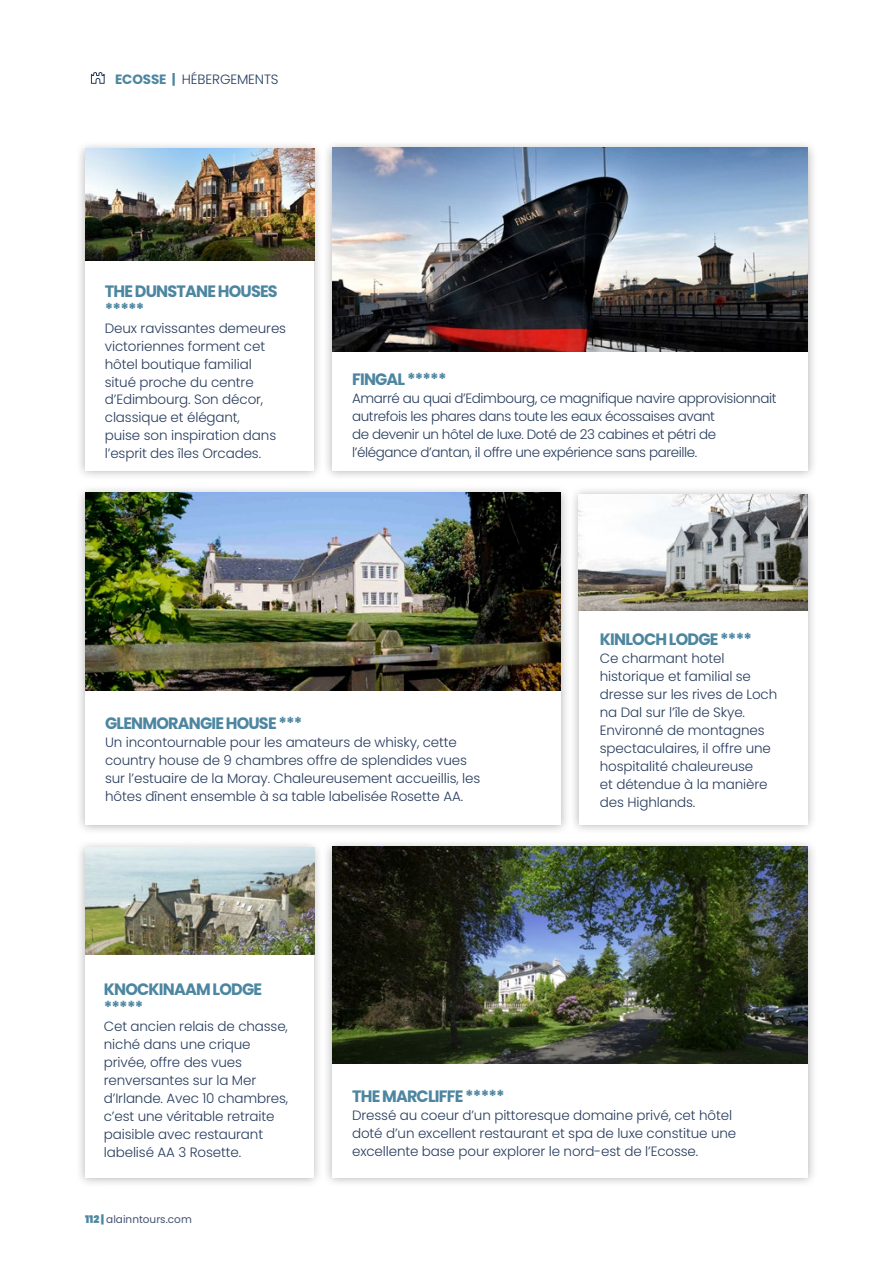
<style>
.page{position:relative;width:893px;height:1263px;background:#fff}
.page>*{position:absolute;margin:0;border:0;box-sizing:border-box;transform-origin:0 0}
.t1{font:700 16.5px/18px "Poppins";letter-spacing:-.05em;color:#4d86a0}
.t2{font:300 13.5px/18px "Poppins";letter-spacing:-.01em;color:#283d5e}
.t3{font:300 13.5px/18px "Poppins";letter-spacing:-.03em;color:#283d5e}
.t4{font:10.5px "Poppins";color:#435070}
.s1{font-weight:700;color:#4d86a0}
.s2{font-weight:900;color:#4d86a0}
</style>
<div class="page">
<svg style="left:91px;top:72px;width:14px;height:12px"></svg>
<div style="left:569px;top:485px;width:248px;height:349px;background:#000;opacity:.3"></div>
<div style="left:579px;top:495px;width:228px;height:330px;background:#fff"></div>
<img style="left:579px;top:494px;width:229px;height:116px">
<div style="left:75px;top:839px;width:248px;height:348px;background:#000;opacity:.3"></div>
<div style="left:85px;top:848px;width:228px;height:330px;background:#fff"></div>
<img style="left:85px;top:848px;width:229px;height:107px">
<div style="left:75px;top:140px;width:248px;height:340px;background:#000;opacity:.3"></div>
<div style="left:85px;top:150px;width:228px;height:321px;background:#fff"></div>
<img style="left:85px;top:149px;width:229px;height:111px">
<div style="left:322px;top:139px;width:495px;height:342px;background:#000;opacity:.3"></div>
<div style="left:332px;top:149px;width:476px;height:322px;background:#fff"></div>
<img style="left:332px;top:148px;width:476px;height:203px">
<div style="left:322px;top:838px;width:495px;height:349px;background:#000;opacity:.3"></div>
<div style="left:332px;top:848px;width:476px;height:330px;background:#fff"></div>
<div style="left:75px;top:484px;width:495px;height:351px;background:#000;opacity:.3"></div>
<div style="left:85px;top:494px;width:476px;height:331px;background:#fff"></div>
<img style="left:332px;top:846px;width:476px;height:217px">
<img style="left:85px;top:493px;width:476px;height:197px">
<p class="t2" style="left:115px;top:70px;width:165px"><span class="s1">ECOSSE |</span> HÉBERGEMENTS</p>
<p class="t1" style="left:105px;top:282px;width:174px">THE DUNSTANE HOUSES *****</p>
<p class="t2" style="left:105px;top:319px;width:183px">Deux ravissantes demeures victoriennes forment cet hôtel boutique familial situé proche du centre d’Edimbourg. Son décor, classique et élégant,<br>puise son inspiration dans l’esprit des îles Orcades.</p>
<p class="t1" style="left:352px;top:370px;width:96px">FINGAL *****</p>
<p class="t3" style="left:352px;top:389px;width:426px">Amarré au quai d’Edimbourg, ce magnifique navire approvisionnait autrefois les phares dans toute les eaux écossaises avant<br>de devenir un hôtel de luxe. Doté de 23 cabines et pétri de l’élégance d’antan, il offre une expérience sans pareille.</p>
<p class="t1" style="left:105px;top:714px;width:199px">GLENMORANGIE HOUSE ***</p>
<p class="t2" style="left:105px;top:734px;width:377px">Un incontournable pour les amateurs de whisky, cette country house de 9 chambres offre de splendides vues sur l’estuaire de la Moray. Chaleureusement accueillis, les hôtes dînent ensemble à sa table labelisée Rosette AA.</p>
<p class="t1" style="left:600px;top:630px;width:154px">KINLOCH LODGE ****</p>
<p class="t2" style="left:600px;top:649px;width:179px">Ce charmant hotel historique et familial se dresse sur les rives de Loch na Dal sur l’île de Skye.<br>Environné de montagnes spectaculaires, il offre une hospitalité chaleureuse<br>et détendue à la manière des Highlands.</p>
<p class="t1" style="left:104px;top:980px;width:160px">KNOCKINAAM LODGE *****</p>
<p class="t2" style="left:104px;top:1017px;width:186px">Cet ancien relais de chasse, niché dans une crique privée, offre des vues renversantes sur la Mer d’Irlande. Avec 10 chambres, c’est une véritable retraite paisible avec restaurant labelisé AA 3 Rosette.</p>
<p class="t4" style="left:85px;top:1213px;width:108px"><span class="s2">112 |</span> alainntours.com</p>
<p class="t1" style="left:352px;top:1087px;width:154px">THE MARCLIFFE *****</p>
<p class="t2" style="left:352px;top:1106px;width:386px">Dressé au coeur d’un pittoresque domaine privé, cet hôtel doté d’un excellent restaurant et spa de luxe constitue une excellente base pour explorer le nord-est de l’Ecosse.</p>
</div>
